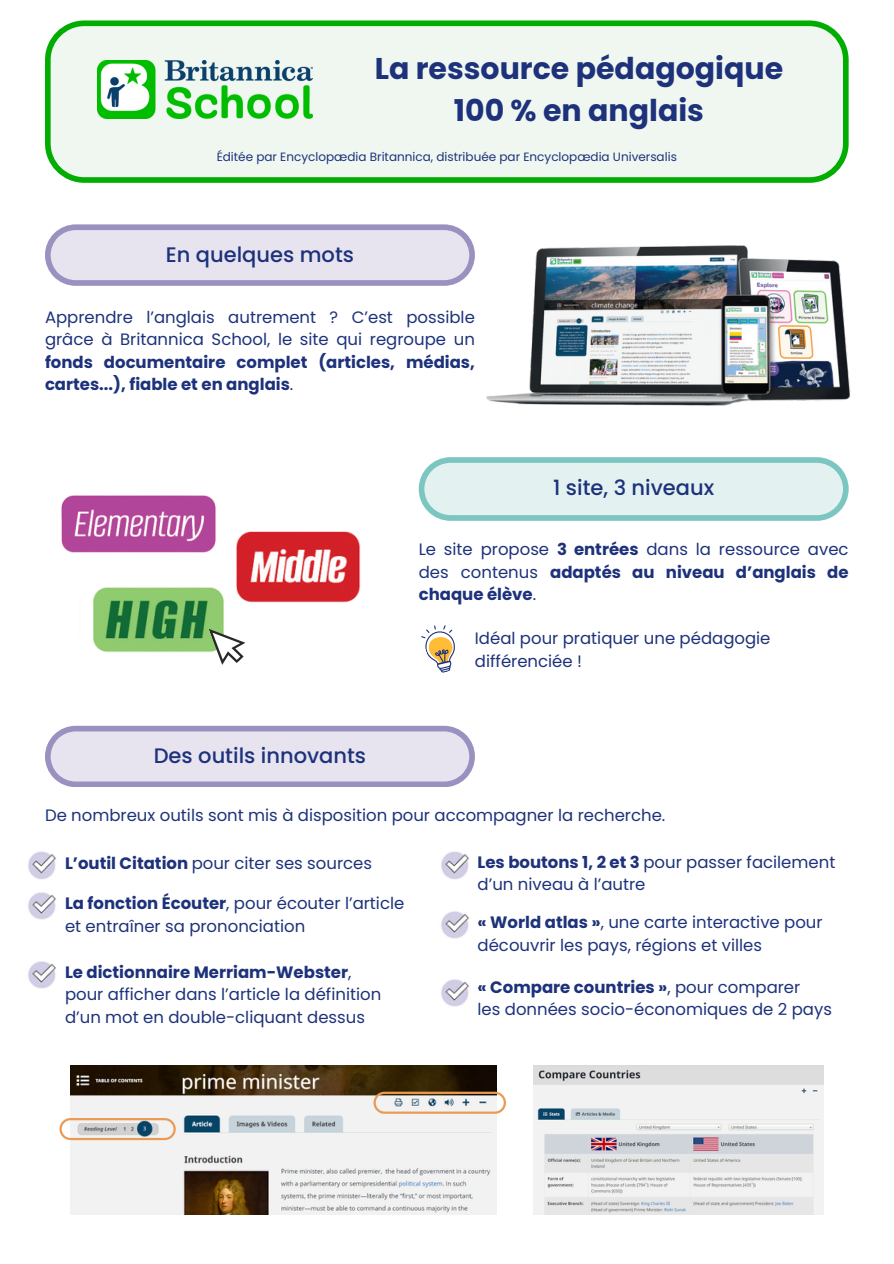
<style>
.page{position:relative;width:894px;height:1264px;background:#fff}
.page>*{position:absolute;margin:0;border:0;box-sizing:border-box;transform-origin:0 0}
.t1{font:700 30px/41.7px "Poppins";color:#1d327b;text-align:center}
.t2{font:500 21px "Poppins";color:#1d327b}
.t3{font:16.5px/22.5px "Poppins";color:#1d327b}
.t4{font:700 16.5px/22.5px "Poppins";color:#1d327b;text-align:justify}
.t5{font:12px "Poppins";color:#1d327b}
.s1{font-weight:700}
.s2{font-weight:400}
</style>
<div class="page">
<svg style="left:45px;top:20px;width:803px;height:162px"></svg>
<img style="left:98px;top:60px;width:215px;height:59px">
<img style="left:486px;top:245px;width:365px;height:161px">
<svg style="left:45px;top:224px;width:430px;height:62px;background:#d8d4e7"></svg>
<svg style="left:418px;top:457px;width:430px;height:63px;background:#d1eae8"></svg>
<img style="left:93px;top:587px;width:131px;height:65px">
<img style="left:236px;top:531px;width:125px;height:72px">
<img style="left:61px;top:495px;width:155px;height:58px">
<svg style="left:208px;top:619px;width:37px;height:46px"></svg>
<svg style="left:421px;top:625px;width:34px;height:48px"></svg>
<svg style="left:45px;top:725px;width:430px;height:62px;background:#d9d5e7"></svg>
<img style="left:441px;top:911px;width:28px;height:28px">
<img style="left:441px;top:979px;width:28px;height:28px">
<img style="left:28px;top:851px;width:28px;height:29px">
<img style="left:28px;top:892px;width:28px;height:28px">
<img style="left:28px;top:961px;width:28px;height:28px">
<img style="left:441px;top:851px;width:28px;height:29px">
<img style="left:70px;top:1065px;width:426px;height:149px">
<img style="left:533px;top:1065px;width:290px;height:149px">
<svg style="left:59px;top:1117px;width:116px;height:23px"></svg>
<svg style="left:373px;top:1091px;width:133px;height:22px"></svg>
<p class="t1" style="left:374px;top:48px;width:410px">La ressource pédagogique<br>100 % en anglais</p>
<h3 class="t5" style="left:217px;top:149px;width:461px">Éditée par Encyclopædia Britannica, distribuée par Encyclopædia Universalis</h3>
<p class="t2" style="left:166px;top:239px;width:190px">En quelques mots</p>
<p class="t3" style="left:45px;top:306px;width:431px;text-align:justify">Apprendre l’anglais autrement ? C’est possible grâce à Britannica School, le site qui regroupe un <span class="s1">fonds documentaire complet (articles, médias, cartes...), fiable et en anglais</span>.</p>
<h2 class="t2" style="left:553px;top:473px;width:162px">1 site, 3 niveaux</h2>
<p class="t2" style="left:154px;top:741px;width:214px">Des outils innovants</p>
<h3 class="t4" style="left:418px;top:538px;width:431px"><span class="s2">Le site propose</span> 3 entrées <span class="s2">dans la ressource avec des contenus</span> adaptés au niveau d’anglais de chaque élève<span class="s2">.</span></h3>
<h3 class="t3" style="left:475px;top:627px;width:297px">Idéal pour pratiquer une pédagogie différenciée !</h3>
<p class="t3" style="left:45px;top:803px;width:621px">De nombreux outils sont mis à disposition pour accompagner la recherche.</p>
<h3 class="t3" style="left:65px;top:851px;width:308px"><span class="s1">L’outil Citation</span> pour citer ses sources</h3>
<p class="t3" style="left:65px;top:892px;width:341px"><span class="s1">La fonction Écouter</span>, pour écouter l’article et entraîner sa prononciation</p>
<h3 class="t3" style="left:65px;top:960px;width:317px"><span class="s1">Le dictionnaire Merriam-Webster</span>, pour afficher dans l’article la définition d’un mot en double-cliquant dessus</h3>
<p class="t3" style="left:477px;top:850px;width:359px"><span class="s1">Les boutons 1, 2 et 3</span> pour passer facilement d’un niveau à l’autre</p>
<h3 class="t3" style="left:477px;top:911px;width:346px"><span class="s1">« World atlas »</span>, une carte interactive pour découvrir les pays, régions et villes</h3>
<p class="t3" style="left:477px;top:975px;width:356px"><span class="s1">« Compare countries »</span>, pour comparer<br>les données socio-économiques de 2 pays</p>
</div>
